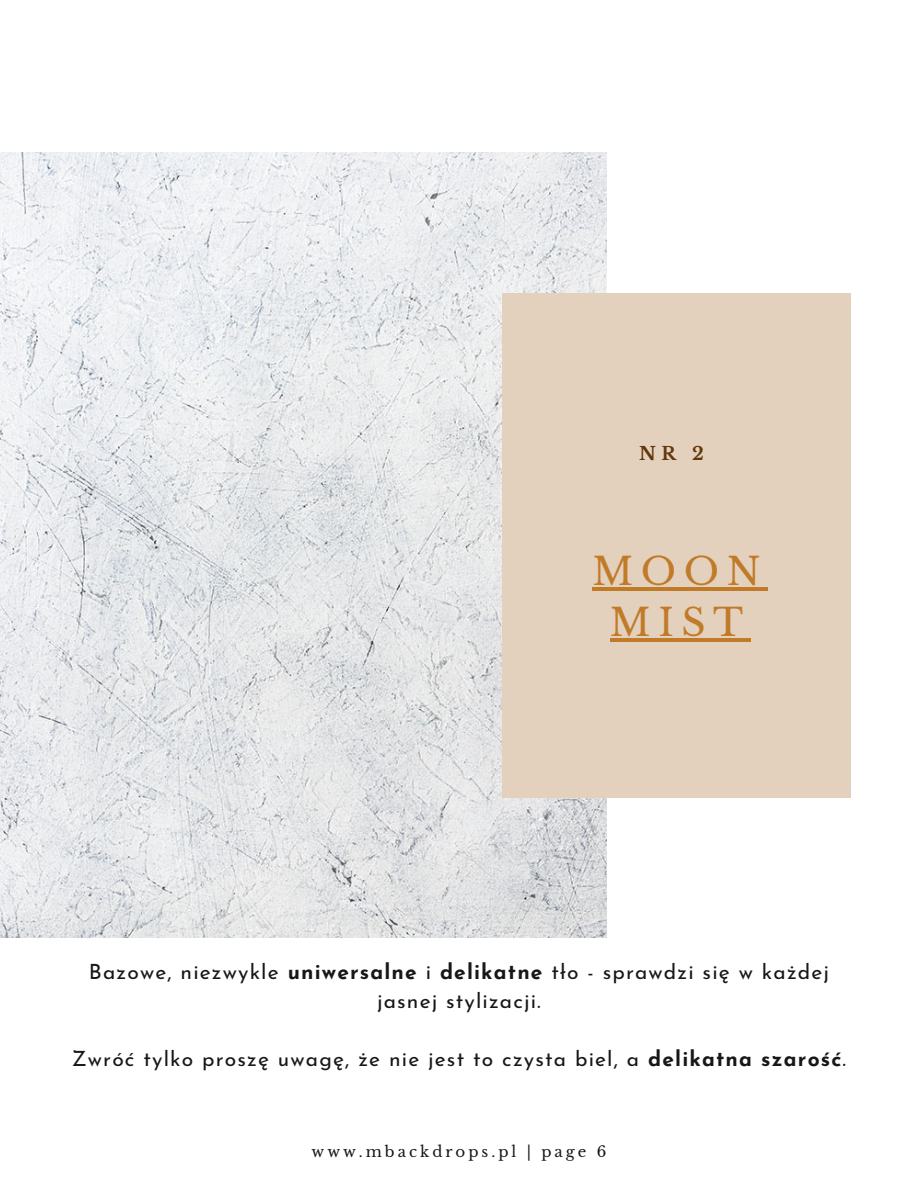
<style>
.page{position:relative;width:918px;height:1188px;background:#fff}
.page>*{position:absolute;margin:0;border:0;box-sizing:border-box;transform-origin:0 0}
.t1{font:37.5px "Libre Baskerville";letter-spacing:.2em;color:#c17a28}
.t2{font:21px/29.2px "Josefin Sans";letter-spacing:.055em;color:#181716;text-align:center}
.t3{font:700 18px "Libre Baskerville";color:#62370b}
.t4{font:15px "Libre Baskerville";letter-spacing:.2em;color:#181716}
.s1{font-weight:700}
</style>
<div class="page">
<img style="left:0;top:153px;width:606px;height:785px">
<div style="left:502px;top:293px;width:349px;height:505px;background:#e3d1bd"></div>
<hr style="left:593px;top:587px;width:175px;height:3px;background:#c17a28">
<hr style="left:610px;top:639px;width:141px;height:3px;background:#c17a28">
<p class="t3" style="left:639px;top:443px;width:66px">NR 2</p>
<p class="t1" style="left:593px;top:548px;width:170px">MOON</p>
<p class="t1" style="left:610px;top:600px;width:135px">MIST</p>
<p class="t2" style="left:89px;top:959px;width:742px">Bazowe, niezwykle <span class="s1">uniwersalne</span> i <span class="s1">delikatne</span> tło - sprawdzi się w każdej jasnej stylizacji.</p>
<p class="t2" style="left:72px;top:1046px;width:776px">Zwróć tylko proszę uwagę, że nie jest to czysta biel, a <span class="s1">delikatna szarość</span>.</p>
<p class="t4" style="left:312px;top:1142px;width:296px">www.mbackdrops.pl | page 6</p>
</div>
